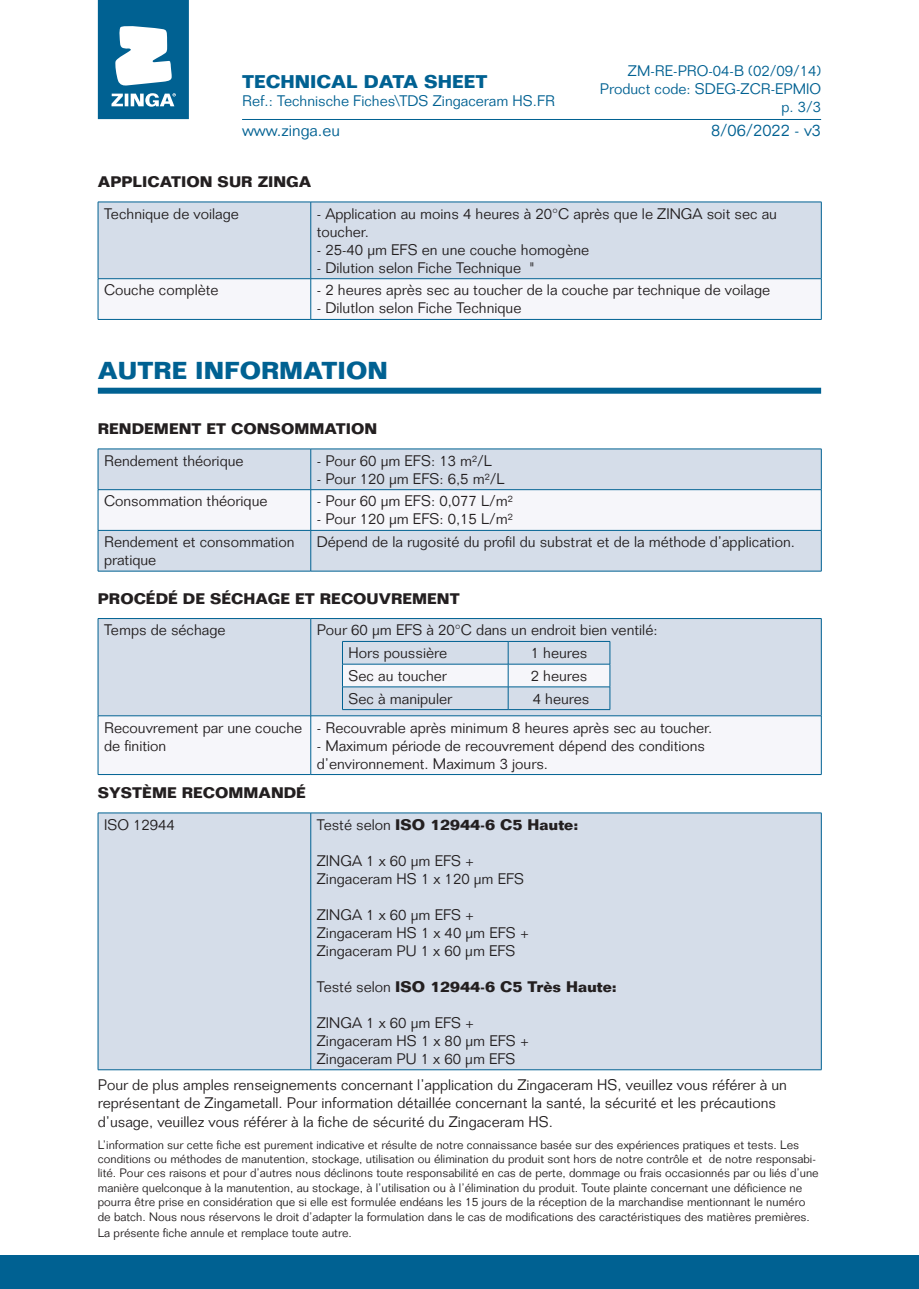
<style>
.page{position:relative;width:919px;height:1289px;background:#fff}
.page>*{position:absolute;margin:0;border:0;box-sizing:border-box;transform-origin:0 0}
.Paragraph{font:700 24px "Folio Std";color:#006192}
.t1{font:700 18px "Folio Std";color:#006192}
.t2{font:300 16.5px "Folio Std";color:#006192}
.t3{font:300 15px/18px "Folio Std";color:#231f20}
.Subparagraph{font:700 15px "Folio Std";color:#231f20}
.t4{font:300 15px/18px "Folio Std";color:#006192;text-align:right}
.t5{font:300 12px/14.4px "Folio Std";color:#231f20}
.s1{font-weight:300}
</style>
<div class="page">
<svg style="left:98px;top:0;width:91px;height:119px"></svg>
<hr style="left:242px;top:119px;width:579px;height:1px;background:#006192">
<div style="left:0;top:1254px;width:918px;height:34px;background:#006192"></div>
<div style="left:98px;top:388px;width:723px;height:6px;background:#006192"></div>
<div style="left:99px;top:203px;width:722px;height:75px;background:#d5dde9"></div>
<div style="left:99px;top:279px;width:722px;height:40px;background:#f6f6fa"></div>
<hr style="left:98px;top:202px;width:213px;height:1px;background:#006192">
<hr style="left:98px;top:202px;width:1px;height:76px;background:#006192">
<hr style="left:311px;top:202px;width:510px;height:1px;background:#006192">
<hr style="left:310px;top:202px;width:1px;height:76px;background:#006192">
<hr style="left:821px;top:202px;width:1px;height:76px;background:#006192">
<hr style="left:98px;top:278px;width:213px;height:1px;background:#006192">
<hr style="left:98px;top:279px;width:1px;height:40px;background:#006192">
<hr style="left:311px;top:278px;width:510px;height:1px;background:#006192">
<hr style="left:310px;top:279px;width:1px;height:40px;background:#006192">
<hr style="left:821px;top:279px;width:1px;height:40px;background:#006192">
<hr style="left:98px;top:319px;width:213px;height:1px;background:#006192">
<hr style="left:311px;top:319px;width:510px;height:1px;background:#006192">
<div style="left:99px;top:449px;width:722px;height:122px;background:#d5dde9"></div>
<div style="left:99px;top:490px;width:722px;height:40px;background:#f6f6fa"></div>
<hr style="left:98px;top:448px;width:213px;height:1px;background:#006192">
<hr style="left:98px;top:449px;width:1px;height:40px;background:#006192">
<hr style="left:311px;top:448px;width:510px;height:1px;background:#006192">
<hr style="left:310px;top:449px;width:1px;height:40px;background:#006192">
<hr style="left:821px;top:449px;width:1px;height:40px;background:#006192">
<hr style="left:98px;top:489px;width:213px;height:1px;background:#006192">
<hr style="left:98px;top:490px;width:1px;height:40px;background:#006192">
<hr style="left:311px;top:489px;width:510px;height:1px;background:#006192">
<hr style="left:310px;top:490px;width:1px;height:40px;background:#006192">
<hr style="left:821px;top:490px;width:1px;height:40px;background:#006192">
<hr style="left:98px;top:530px;width:213px;height:1px;background:#006192">
<hr style="left:98px;top:530px;width:1px;height:41px;background:#006192">
<hr style="left:311px;top:530px;width:510px;height:1px;background:#006192">
<hr style="left:310px;top:530px;width:1px;height:41px;background:#006192">
<hr style="left:821px;top:530px;width:1px;height:41px;background:#006192">
<hr style="left:98px;top:571px;width:213px;height:1px;background:#006192">
<hr style="left:311px;top:571px;width:510px;height:1px;background:#006192">
<div style="left:99px;top:619px;width:722px;height:96px;background:#d5dde9"></div>
<div style="left:99px;top:716px;width:722px;height:58px;background:#f6f6fa"></div>
<hr style="left:98px;top:618px;width:213px;height:1px;background:#006192">
<hr style="left:98px;top:618px;width:1px;height:97px;background:#006192">
<hr style="left:311px;top:618px;width:510px;height:1px;background:#006192">
<hr style="left:310px;top:618px;width:1px;height:97px;background:#006192">
<hr style="left:821px;top:618px;width:1px;height:97px;background:#006192">
<hr style="left:98px;top:715px;width:213px;height:1px;background:#006192">
<hr style="left:98px;top:716px;width:1px;height:58px;background:#006192">
<hr style="left:311px;top:715px;width:510px;height:1px;background:#006192">
<hr style="left:310px;top:716px;width:1px;height:58px;background:#006192">
<hr style="left:821px;top:716px;width:1px;height:58px;background:#006192">
<hr style="left:98px;top:774px;width:213px;height:1px;background:#006192">
<hr style="left:311px;top:774px;width:510px;height:1px;background:#006192">
<svg style="left:342px;top:641px;width:268px;height:68px"></svg>
<hr style="left:342px;top:709px;width:166px;height:1px;background:#006192">
<hr style="left:508px;top:709px;width:102px;height:1px;background:#006192">
<div style="left:99px;top:813px;width:722px;height:256px;background:#d5dde9"></div>
<hr style="left:98px;top:812px;width:213px;height:1px;background:#006192">
<hr style="left:98px;top:813px;width:1px;height:256px;background:#006192">
<hr style="left:311px;top:812px;width:510px;height:1px;background:#006192">
<hr style="left:310px;top:813px;width:1px;height:256px;background:#006192">
<hr style="left:821px;top:813px;width:1px;height:256px;background:#006192">
<hr style="left:98px;top:1069px;width:213px;height:1px;background:#006192">
<hr style="left:311px;top:1069px;width:510px;height:1px;background:#006192">
<p class="t1" style="left:242px;top:71px;width:247px">TECHNICAL DATA SHEET</p>
<p class="t4" style="left:242px;top:92px;width:314px">Ref.: Technische Fiches\TDS Zingaceram HS.FR</p>
<p class="t4" style="left:599px;top:61px;width:223px">ZM-RE-PRO-04-B (02/09/14)<br>Product code: SDEG-ZCR-EPMIO p. 3/3</p>
<p class="t2" style="left:242px;top:120px;width:99px">www.zinga.eu</p>
<p class="t2" style="left:711px;top:120px;width:112px">8/06/2022 - v3</p>
<p class="Subparagraph" style="left:98px;top:173px;width:215px">APPLICATION SUR ZINGA</p>
<p class="t3" style="left:104px;top:204px;width:136px">Technique de voilage</p>
<p class="t3" style="left:317px;top:204px;width:462px">- Application au moins 4 heures à 20°C après que le ZINGA soit sec au toucher.</p>
<p class="t3" style="left:317px;top:240px;width:274px">- 25-40 μm EFS en une couche homogène</p>
<p class="t3" style="left:317px;top:258px;width:219px">- Dilution selon Fiche Technique "</p>
<p class="t3" style="left:104px;top:281px;width:116px">Couche complète</p>
<p class="t3" style="left:317px;top:281px;width:455px">- 2 heures après sec au toucher de la couche par technique de voilage</p>
<p class="t3" style="left:317px;top:299px;width:206px">- DilutIon selon Fiche Technique</p>
<p class="Paragraph" style="left:98px;top:356px;width:291px">AUTRE INFORMATION</p>
<p class="Subparagraph" style="left:98px;top:419px;width:281px">RENDEMENT ET CONSOMMATION</p>
<p class="t3" style="left:104px;top:451px;width:141px">Rendement théorique</p>
<p class="t3" style="left:317px;top:451px;width:177px">- Pour 60 μm EFS: 13 m²/L</p>
<p class="t3" style="left:317px;top:469px;width:189px">- Pour 120 μm EFS: 6,5 m²/L</p>
<p class="t3" style="left:104px;top:492px;width:165px">Consommation théorique</p>
<p class="t3" style="left:317px;top:492px;width:197px">- Pour 60 μm EFS: 0,077 L/m²</p>
<p class="t3" style="left:317px;top:510px;width:197px">- Pour 120 μm EFS: 0,15 L/m²</p>
<p class="t3" style="left:104px;top:533px;width:192px">Rendement et consommation pratique</p>
<p class="t3" style="left:317px;top:533px;width:479px">Dépend de la rugosité du profil du substrat et de la méthode d’application.</p>
<p class="Subparagraph" style="left:98px;top:589px;width:363px">PROCÉDÉ DE SÉCHAGE ET RECOUVREMENT</p>
<p class="t3" style="left:104px;top:621px;width:123px">Temps de séchage</p>
<p class="t3" style="left:317px;top:621px;width:342px">Pour 60 μm EFS à 20°C dans un endroit bien ventilé:</p>
<p class="t3" style="left:348px;top:644px;width:100px">Hors poussière</p>
<p class="t3" style="left:530px;top:644px;width:58px">1 heures</p>
<p class="t3" style="left:348px;top:666px;width:100px">Sec au toucher</p>
<p class="t3" style="left:530px;top:666px;width:58px">2 heures</p>
<p class="t3" style="left:348px;top:689px;width:105px">Sec à manipuler</p>
<p class="t3" style="left:532px;top:689px;width:58px">4 heures</p>
<p class="t3" style="left:104px;top:718px;width:200px">Recouvrement par une couche de finition</p>
<p class="t3" style="left:317px;top:718px;width:397px">- Recouvrable après minimum 8 heures après sec au toucher.</p>
<p class="t3" style="left:317px;top:736px;width:390px">- Maximum période de recouvrement dépend des conditions d’environnement. Maximum 3 jours.</p>
<p class="Subparagraph" style="left:98px;top:783px;width:210px">SYSTÈME RECOMMANDÉ</p>
<p class="t3" style="left:104px;top:815px;width:72px">ISO 12944</p>
<p class="Subparagraph" style="left:317px;top:815px;width:263px"><span class="s1">Testé selon</span> ISO 12944-6 C5 Haute:</p>
<p class="t3" style="left:317px;top:851px;width:209px">ZINGA 1 x 60 μm EFS +<br>Zingaceram HS 1 x 120 μm EFS</p>
<p class="t3" style="left:317px;top:905px;width:214px">ZINGA 1 x 60 μm EFS +<br>Zingaceram HS 1 x 40 μm EFS +<br>Zingaceram PU 1 x 60 µm EFS</p>
<p class="Subparagraph" style="left:317px;top:977px;width:302px"><span class="s1">Testé selon</span> ISO 12944-6 C5 Très Haute:</p>
<p class="t3" style="left:317px;top:1013px;width:214px">ZINGA 1 x 60 μm EFS +<br>Zingaceram HS 1 x 80 μm EFS +<br>Zingaceram PU 1 x 60 µm EFS</p>
<p class="t3" style="left:98px;top:1076px;width:690px">Pour de plus amples renseignements concernant l’application du Zingaceram HS, veuillez vous référer à un représentant de Zingametall. Pour information détaillée concernant la santé, la sécurité et les précautions d’usage, veuillez vous référer à la fiche de sécurité du Zingaceram HS.</p>
<p class="t5" style="left:98px;top:1137px;width:722px">L’information sur cette fiche est purement indicative et résulte de notre connaissance basée sur des expériences pratiques et tests. Les conditions ou méthodes de manutention, stockage, utilisation ou élimination du produit sont hors de notre contrôle et de notre responsabi&shy;lité. Pour ces raisons et pour d’autres nous déclinons toute responsabilité en cas de perte, dommage ou frais occasionnés par ou liés d’une manière quelconque à la manutention, au stockage, à l’utilisation ou à l’élimination du produit. Toute plainte concernant une déficience ne pourra être prise en considération que si elle est formulée endéans les 15 jours de la réception de la marchandise mentionnant le numéro de batch. Nous nous réservons le droit d’adapter la formulation dans le cas de modifications des caractéristiques des matières premières.</p>
<p class="t5" style="left:98px;top:1225px;width:255px">La présente fiche annule et remplace toute autre.</p>
</div>
